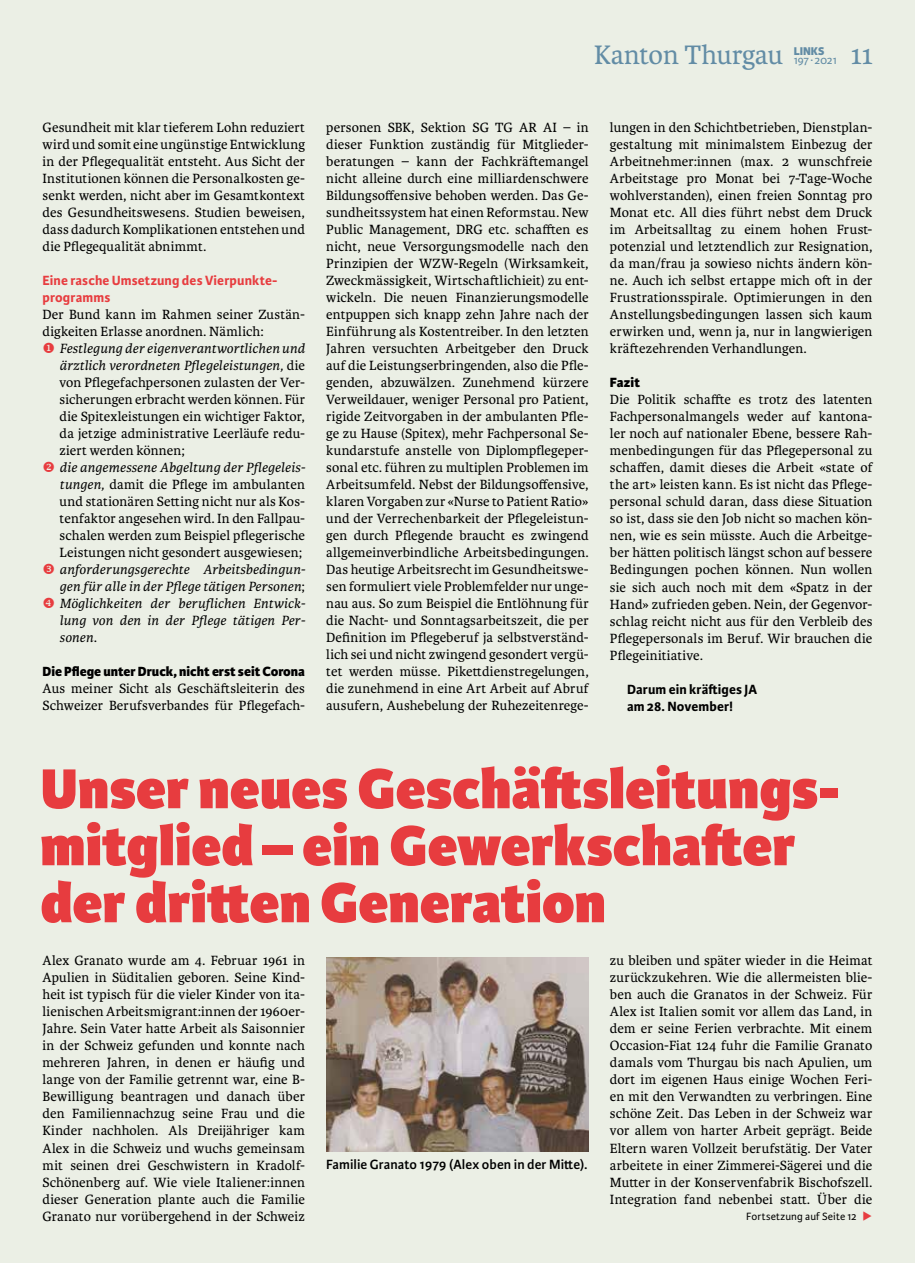
<style>
.page{position:relative;width:915px;height:1263px;background:#fff}
.page>*{position:absolute;margin:0;border:0;box-sizing:border-box;transform-origin:0 0}
.t1{font:800 60px/57px "Karmina Sans";color:#e73c3f}
.t2{font:28.5px "Karmina";letter-spacing:-.005em;color:#628ca5}
.t3{font:14.25px/17px "Karmina";letter-spacing:.01em;color:#000;text-align:justify}
.t4{font:italic 14.25px/17px "Karmina";letter-spacing:.01em;color:#000;text-align:justify}
.t5{font:700 14.25px/17px "Karmina Sans";letter-spacing:.01em;color:#e73c3f}
.t6{font:600 14.25px "Karmina Sans";letter-spacing:.005em;color:#000}
.t7{font:700 14.25px/17px "Karmina Sans";letter-spacing:.01em;color:#000}
.t8{font:800 14.25px "Karmina Sans";letter-spacing:.01em;color:#000}
.t9{font:800 14.1px "Karmina Sans";color:#000}
.t10{font:12px "Karmina Sans";letter-spacing:-.02em;color:#628ca5}
.t11{font:800 12px "Karmina Sans";color:#628ca5}
.t12{font:11.25px "Karmina Sans";letter-spacing:.015em;color:#000}
.s1{color:#e73c3f}
.s2{font-style:italic}
.s3{font-style:normal}
</style>
<div class="page">
<div style="left:0;top:0;width:914px;height:1263px;background:#ebefe5"></div>
<img style="left:326px;top:958px;width:262px;height:194px">
<p class="t3" style="left:43px;top:119px;width:264px">Gesundheit mit klar tieferem Lohn reduziert wird und somit eine ungünstige Entwicklung in der Pflegequalität entsteht. Aus Sicht der Institutionen können die Personalkosten ge&shy;senkt werden, nicht aber im Gesamtkontext des Gesundheitswesens. Studien beweisen, dass dadurch Komplikationen entstehen und die Pflegequalität abnimmt.</p>
<p class="t5" style="left:43px;top:272px;width:236px">Eine rasche Umsetzung des Vierpunkte&shy;programms</p>
<p class="t3" style="left:43px;top:306px;width:264px">Der Bund kann im Rahmen seiner Zustän&shy;digkeiten Erlasse anordnen. Nämlich:</p>
<p class="t3" style="left:60px;top:340px;width:247px;text-indent:-17px"><span class="s1">◆</span> <span class="s2">Festlegung der eigenverantwortlichen und ärztlich verordneten Pflegeleistungen,</span> die von Pflegefachpersonen zulasten der Ver&shy;sicherungen erbracht werden können. Für die Spitexleistungen ein wichtiger Faktor, da jetzige administrative Leerläufe redu&shy;ziert werden können;</p>
<p class="t3" style="left:60px;top:459px;width:247px;text-indent:-17px"><span class="s1">❖</span> <span class="s2">die angemessene Abgeltung der Pflegeleis&shy;tungen,</span> damit die Pflege im ambulanten und stationären Setting nicht nur als Kos&shy;tenfaktor angesehen wird. In den Fallpau&shy;schalen werden zum Beispiel pflegerische Leistungen nicht gesondert ausgewiesen;</p>
<p class="t4" style="left:60px;top:561px;width:247px">anforderungsgerechte Arbeitsbedingun&shy;gen für alle in der Pflege tätigen Personen<span class="s3">; </span>Möglichkeiten der beruflichen Entwick&shy;lung von den in der Pflege tätigen Per&shy;sonen<span class="s3">.</span></p>
<p class="t9" style="left:43px;top:663px;width:264px">Die Pflege unter Druck, nicht erst seit Corona</p>
<p class="t3" style="left:43px;top:680px;width:264px">Aus meiner Sicht als Geschäftsleiterin des<br>Schweizer Berufsverbandes für Pflegefach-</p>
<h2 class="t2" style="left:594px;top:39px;width:190px">Kanton Thurgau</h2>
<p class="t11" style="left:793px;top:44px;width:32px">LINKS</p>
<p class="t10" style="left:793px;top:53px;width:45px">197 ∙ 2021</p>
<h2 class="t2" style="left:850px;top:39px;width:24px">11</h2>
<p class="t3" style="left:326px;top:119px;width:264px">personen SBK, Sektion SG TG AR AI – in dieser Funktion zuständig für Mitglieder&shy;beratungen – kann der Fachkräftemangel nicht alleine durch eine milliardenschwere Bildungsoffensive behoben werden. Das Ge&shy;sundheitssystem hat einen Reformstau. New Public Management, DRG etc. schafften es nicht, neue Versorgungsmodelle nach den Prinzipien der WZW-Regeln (Wirksamkeit, Zweckmässigkeit, Wirtschaftlichieit) zu ent&shy;wickeln. Die neuen Finanzierungsmodelle entpuppen sich knapp zehn Jahre nach der Einführung als Kostentreiber. In den letzten Jahren versuchten Arbeitgeber den Druck auf die Leistungserbringenden, also die Pfle&shy;genden, abzuwälzen. Zunehmend kürzere Verweildauer, weniger Personal pro Patient, rigide Zeitvorgaben in der ambulanten Pfle&shy;ge zu Hause (Spitex), mehr Fachpersonal Se&shy;kundarstufe anstelle von Diplompflegeper&shy;sonal etc. führen zu multiplen Problemen im Arbeitsumfeld. Nebst der Bildungsoffensive, klaren Vorgaben zur «Nurse to Patient Ratio» und der Verrechenbarkeit der Pflegeleistun&shy;gen durch Pflegende braucht es zwingend allgemeinverbindliche Arbeitsbedingungen.<br>Das heutige Arbeitsrecht im Gesundheitswe&shy;sen formuliert viele Problemfelder nur unge&shy;nau aus. So zum Beispiel die Entlöhnung für die Nacht- und Sonntagsarbeitszeit, die per Definition im Pflegeberuf ja selbstverständ&shy;lich sei und nicht zwingend gesondert vergü&shy;tet werden müsse. Pikettdienstregelungen, die zunehmend in eine Art Arbeit auf Abruf ausufern, Aushebelung der Ruhezeitenrege-</p>
<p class="t3" style="left:609px;top:119px;width:264px">lungen in den Schichtbetrieben, Dienstplan&shy;gestaltung mit minimalstem Einbezug der Arbeitnehmer:innen (max. 2 wunschfreie Arbeitstage pro Monat bei 7-Tage-Woche wohlverstanden), einen freien Sonntag pro Monat etc. All dies führt nebst dem Druck im Arbeitsalltag zu einem hohen Frust&shy;potenzial und letztendlich zur Resignation, da man/frau ja sowieso nichts ändern kön&shy;ne. Auch ich selbst ertappe mich oft in der Frustrationsspirale. Optimierungen in den Anstellungsbedingungen lassen sich kaum erwirken und, wenn ja, nur in langwierigen kräftezehrenden Verhandlungen.</p>
<p class="t8" style="left:609px;top:374px;width:32px">Fazit</p>
<p class="t3" style="left:609px;top:391px;width:264px">Die Politik schaffte es trotz des latenten Fachpersonalmangels weder auf kantona&shy;ler noch auf nationaler Ebene, bessere Rah&shy;menbedingungen für das Pflegepersonal zu schaffen, damit dieses die Arbeit «state of the art» leisten kann. Es ist nicht das Pflege&shy;personal schuld daran, dass diese Situation so ist, dass sie den Job nicht so machen kön&shy;nen, wie es sein müsste. Auch die Arbeitge&shy;ber hätten politisch längst schon auf bessere Bedingungen pochen können. Nun wollen sie sich auch noch mit dem «Spatz in der Hand» zufrieden geben. Nein, der Gegenvor&shy;schlag reicht nicht aus für den Verbleib des Pflegepersonals im Beruf. Wir brauchen die Pflegeinitiative.</p>
<p class="t7" style="left:626px;top:681px;width:132px">Darum ein kräftiges JA am 28. November!</p>
<h1 class="t1" style="left:40px;top:762px;width:801px">Unser neues Geschäftsleitungs&shy;mitglied – ein Gewerkschafter der dritten Generation</h1>
<p class="t3" style="left:43px;top:952px;width:264px">Alex Granato wurde am 4. Februar 1961 in Apulien in Süditalien geboren. Seine Kind&shy;heit ist typisch für die vieler Kinder von ita&shy;lienischen Arbeitsmigrant:innen der 1960er-Jahre. Sein Vater hatte Arbeit als Saisonnier in der Schweiz gefunden und konnte nach mehreren Jahren, in denen er häufig und lange von der Familie getrennt war, eine B-Bewilligung beantragen und danach über den Familiennachzug seine Frau und die Kinder nachholen. Als Dreijähriger kam Alex in die Schweiz und wuchs gemeinsam mit seinen drei Geschwistern in Kradolf-Schönenberg auf. Wie viele Italiener:innen dieser Generation plante auch die Familie Granato nur vorübergehend in der Schweiz</p>
<p class="t3" style="left:609px;top:952px;width:264px">zu bleiben und später wieder in die Heimat zurückzukehren. Wie die allermeisten blie&shy;ben auch die Granatos in der Schweiz. Für Alex ist Italien somit vor allem das Land, in dem er seine Ferien verbrachte. Mit einem Occasion-Fiat 124 fuhr die Familie Granato damals vom Thurgau bis nach Apulien, um dort im eigenen Haus einige Wochen Feri&shy;en mit den Verwandten zu verbringen. Eine schöne Zeit. Das Leben in der Schweiz war vor allem von harter Arbeit geprägt. Beide Eltern waren Vollzeit berufstätig. Der Vater arbeitete in einer Zimmerei-Sägerei und die Mutter in der Konservenfabrik Bischofszell.<br>Integration fand nebenbei statt. Über die</p>
<p class="t12" style="left:746px;top:1210px;width:128px">Fortsetzung auf Seite 12 <span class="s1">◆</span></p>
<p class="t6" style="left:326px;top:1157px;width:262px">Familie Granato 1979 (Alex oben in der Mitte).</p>
</div>
